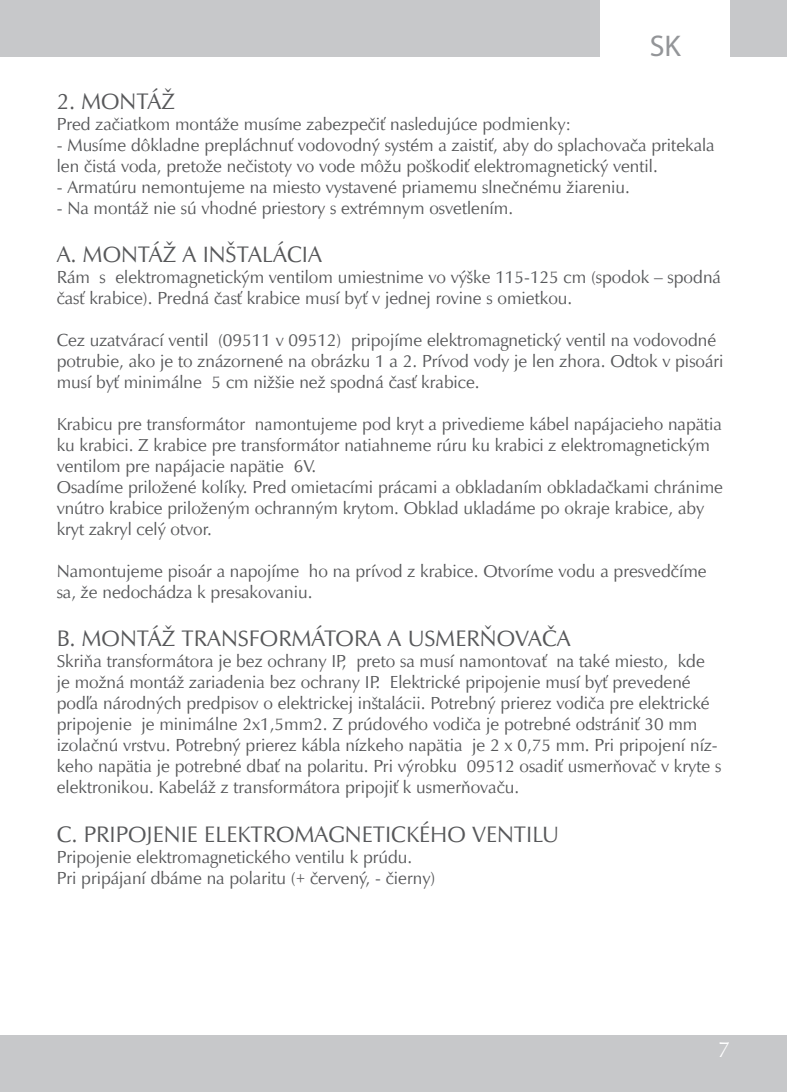
<style>
.page{position:relative;width:787px;height:1092px;background:#fff}
.page>*{position:absolute;margin:0;border:0;box-sizing:border-box;transform-origin:0 0}
.t1{font:30px "Myriad Pro";color:#939598}
.t2{font:22.5px "Zapf Humanist 601 TL";color:#57585a}
.t3{font:22.5px "Zapf Humanist 601 TL";color:#fff}
.t4{font:17.5px/21px "Zapf Humanist 601 TL";color:#57585a}
</style>
<div class="page">
<div style="left:0;top:1035px;width:787px;height:56px;background:#c7c8ca"></div>
<div style="left:0;top:0;width:787px;height:57px;background:#c7c8ca"></div>
<div style="left:600px;top:0;width:130px;height:59px;background:#fff"></div>
<h1 class="t1" style="left:649px;top:28px;width:33px">SK</h1>
<p class="t2" style="left:57px;top:87px;width:120px">2. Montáž</p>
<p class="t4" style="left:57px;top:113px;width:516px">Pred začiatkom montáže musíme zabezpečiť nasledujúce podmienky:</p>
<p class="t4" style="left:57px;top:134px;width:659px">- Musíme dôkladne prepláchnuť vodovodný systém a zaistiť, aby do splachovača pritekala len čistá voda, pretože nečistoty vo vode môžu poškodiť elektromagnetický ventil.</p>
<p class="t4" style="left:57px;top:176px;width:575px">- Armatúru nemontujeme na miesto vystavené priamemu slnečnému žiareniu.</p>
<p class="t4" style="left:57px;top:197px;width:458px">- Na montáž nie sú vhodné priestory s extrémnym osvetlením.</p>
<p class="t2" style="left:57px;top:240px;width:243px">A. Montáž a in štalácia</p>
<p class="t4" style="left:57px;top:266px;width:665px">Rám s elektromagnetickým ventilom umiestnime vo výške 115-125 cm (spodok – spodná časť krabice). Predná časť krabice musí byť v jednej rovine s omietkou.</p>
<p class="t4" style="left:57px;top:329px;width:668px">Cez uzatvárací ventil (09511 v 09512) pripojíme elektromagnetický ventil na vodovodné potrubie, ako je to znázornené na obrázku 1 a 2. Prívod vody je len zhora. Odtok v pisoári musí byť minimálne 5 cm nižšie než spodná časť krabice.</p>
<p class="t4" style="left:57px;top:413px;width:668px">Krabicu pre transformátor namontujeme pod kryt a privedieme kábel napájacieho napätia ku krabici. Z krabice pre transformátor natiahneme rúru ku krabici z elektromagnetickým ventilom pre napájacie napätie 6V.<br>Osadíme priložené kolíky. Pred omietacími prácami a obkladaním obkladačkami chránime vnútro krabice priloženým ochranným krytom. Obklad ukladáme po okraje krabice, aby kryt zakryl celý otvor.</p>
<p class="t4" style="left:57px;top:560px;width:651px">Namontujeme pisoár a napojíme ho na prívod z krabice. Otvoríme vodu a presvedčíme sa, že nedochádza k presakovaniu.</p>
<p class="t2" style="left:57px;top:624px;width:139px">B. Montáž transf</p>
<p class="t2" style="left:260px;top:624px;width:163px">ormátora a usmer</p>
<p class="t2" style="left:480px;top:624px;width:89px">ňovača</p>
<p class="t4" style="left:57px;top:650px;width:666px">Skriňa transformátora je bez ochrany IP, preto sa musí namontovať na také miesto, kde je možná montáž zariadenia bez ochrany IP. Elektrické pripojenie musí byť prevedené podľa národných predpisov o elektrickej inštalácii. Potrebný prierez vodiča pre elektrické pripojenie je minimálne 2x1,5mm2. Z prúdového vodiča je potrebné odstrániť 30 mm izolačnú vrstvu. Potrebný prierez kábla nízkeho napätia je 2 x 0,75 mm. Pri pripojení níz&shy;keho napätia je potrebné dbať na polaritu. Pri výrobku 09512 osadiť usmerňovač v kryte s elektronikou. Kabeláž z transformátora pripojiť k usmerňovaču.</p>
<p class="t2" style="left:57px;top:819px;width:108px">C. Pripojenie</p>
<p class="t2" style="left:204px;top:819px;width:36px">elektr</p>
<p class="t2" style="left:276px;top:819px;width:82px">omagnetick</p>
<p class="t2" style="left:419px;top:819px;width:66px">ého venti</p>
<p class="t2" style="left:532px;top:819px;width:24px">lu</p>
<p class="t4" style="left:57px;top:845px;width:380px">Pripojenie elektromagnetického ventilu k prúdu.<br>Pri pripájaní dbáme na polaritu (+ červený, - čierny)</p>
<p class="t3" style="left:718px;top:1035px;width:14px">7</p>
</div>
